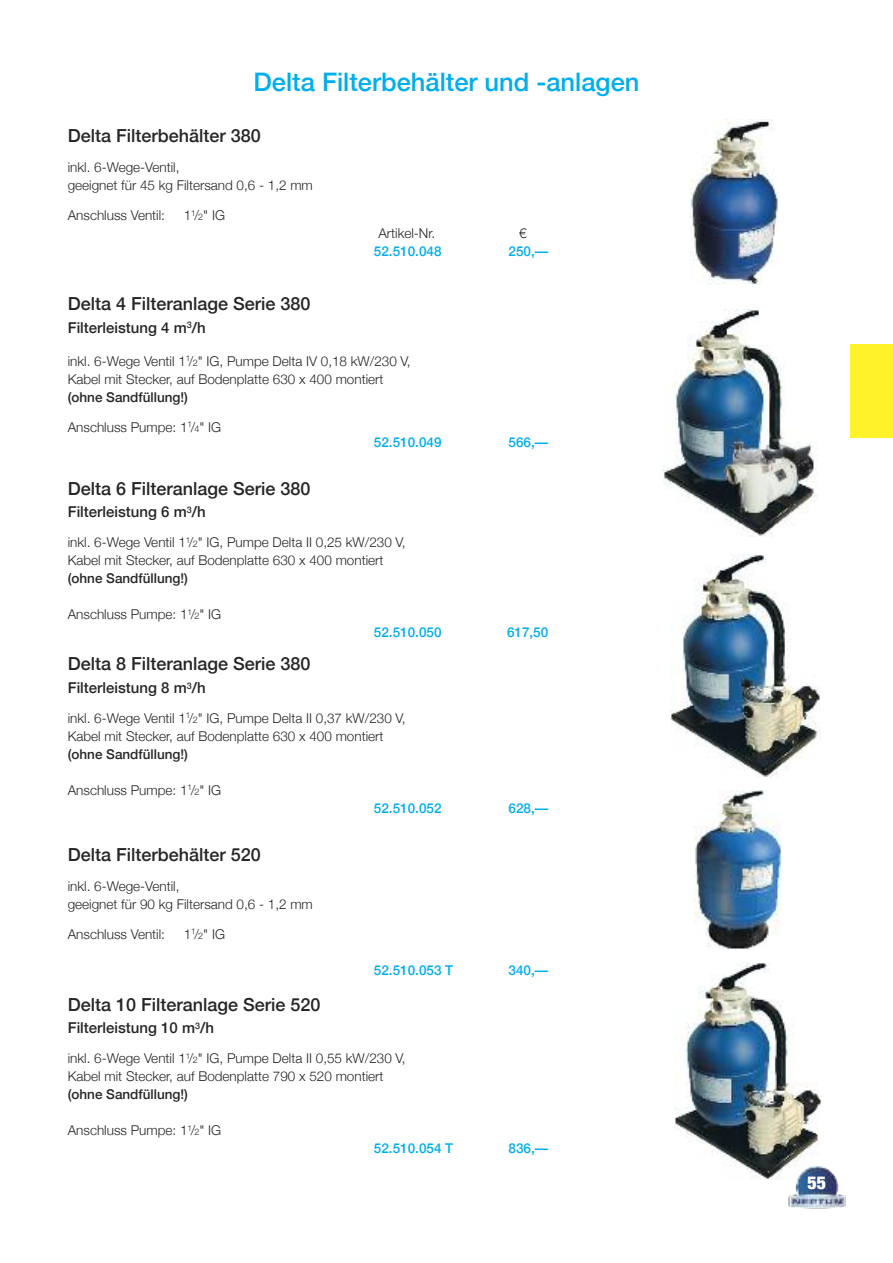
<style>
.page{position:relative;width:893px;height:1263px;background:#fff}
.page>*{position:absolute;margin:0;border:0;box-sizing:border-box;transform-origin:0 0}
.t1{font:500 25.5px "Helvetica Neue";color:#00aded}
.t2{font:500 18px "Helvetica Neue";color:#272627}
.t3{font:900 condensed 18px "Helvetica Neue";color:#fff}
.t4{font:500 15px "Helvetica Neue";color:#272627}
.t5{font:300 13.5px/18px "Helvetica Neue";color:#272627}
.t6{font:500 13.5px "Helvetica Neue";color:#00aded}
.t7{font:500 13.5px "Helvetica Neue";color:#272627}
.s1{font-size:9px}
</style>
<div class="page">
<div style="left:850px;top:344px;width:43px;height:94px;background:#fff12a"></div>
<img style="left:690px;top:119px;width:88px;height:165px">
<img style="left:695px;top:790px;width:86px;height:159px">
<img style="left:670px;top:554px;width:151px;height:223px">
<img style="left:675px;top:963px;width:146px;height:217px">
<img style="left:664px;top:309px;width:153px;height:227px">
<img style="left:815px;top:1166px;width:22px;height:15px">
<h1 class="t1" style="left:254px;top:66px;width:387px">Delta Filterbehälter und -anlagen</h1>
<h2 class="t2" style="left:68px;top:125px;width:195px">Delta Filterbehälter 380</h2>
<p class="t5" style="left:68px;top:158px;width:247px">inkl. 6-Wege-Ventil,<br>geeignet für 45 kg Filtersand 0,6 - 1,2 mm</p>
<p class="t5" style="left:68px;top:206px;width:99px">Anschluss Ventil:</p>
<p class="t5" style="left:184px;top:206px;width:43px">1<sup>1</sup>/<span class="s1">2</span>" IG</p>
<p class="t5" style="left:378px;top:224px;width:58px">Artikel-Nr.</p>
<p class="t5" style="left:519px;top:224px;width:9px">€</p>
<p class="t6" style="left:374px;top:243px;width:69px">52.510.048</p>
<p class="t6" style="left:508px;top:243px;width:41px">250,––</p>
<h2 class="t2" style="left:68px;top:293px;width:244px">Delta 4 Filteranlage Serie 380</h2>
<p class="t4" style="left:68px;top:318px;width:139px">Filterleistung 4 m<sup>3</sup>/h</p>
<p class="t5" style="left:68px;top:352px;width:344px">inkl. 6-Wege Ventil 1<sup>1</sup>/<span class="s1">2</span>" IG, Pumpe Delta IV 0,18 kW/230 V,<br>Kabel mit Stecker, auf Bodenplatte 630 x 400 montiert</p>
<p class="t7" style="left:68px;top:389px;width:122px">(ohne Sandfüllung!)</p>
<p class="t5" style="left:68px;top:418px;width:155px">Anschluss Pumpe: 1<sup>1</sup>/<span class="s1">4</span>" IG</p>
<p class="t6" style="left:374px;top:434px;width:69px">52.510.049</p>
<p class="t6" style="left:508px;top:434px;width:41px">566,––</p>
<h2 class="t2" style="left:68px;top:477px;width:244px">Delta 6 Filteranlage Serie 380</h2>
<p class="t4" style="left:68px;top:503px;width:139px">Filterleistung 6 m<sup>3</sup>/h</p>
<p class="t5" style="left:68px;top:533px;width:339px">inkl. 6-Wege Ventil 1<sup>1</sup>/<span class="s1">2</span>" IG, Pumpe Delta II 0,25 kW/230 V,<br>Kabel mit Stecker, auf Bodenplatte 630 x 400 montiert</p>
<p class="t7" style="left:68px;top:570px;width:122px">(ohne Sandfüllung!)</p>
<p class="t5" style="left:68px;top:605px;width:155px">Anschluss Pumpe: 1<sup>1</sup>/<span class="s1">2</span>" IG</p>
<p class="t6" style="left:374px;top:624px;width:69px">52.510.050</p>
<p class="t6" style="left:507px;top:624px;width:43px">617,50</p>
<h2 class="t2" style="left:68px;top:653px;width:244px">Delta 8 Filteranlage Serie 380</h2>
<p class="t4" style="left:68px;top:678px;width:139px">Filterleistung 8 m<sup>3</sup>/h</p>
<p class="t5" style="left:68px;top:709px;width:339px">inkl. 6-Wege Ventil 1<sup>1</sup>/<span class="s1">2</span>" IG, Pumpe Delta II 0,37 kW/230 V,<br>Kabel mit Stecker, auf Bodenplatte 630 x 400 montiert</p>
<p class="t7" style="left:68px;top:746px;width:122px">(ohne Sandfüllung!)</p>
<p class="t5" style="left:68px;top:781px;width:155px">Anschluss Pumpe: 1<sup>1</sup>/<span class="s1">2</span>" IG</p>
<p class="t6" style="left:374px;top:800px;width:69px">52.510.052</p>
<p class="t6" style="left:508px;top:800px;width:41px">628,––</p>
<h2 class="t2" style="left:68px;top:843px;width:195px">Delta Filterbehälter 520</h2>
<p class="t5" style="left:68px;top:877px;width:247px">inkl. 6-Wege-Ventil,<br>geeignet für 90 kg Filtersand 0,6 - 1,2 mm</p>
<p class="t5" style="left:68px;top:925px;width:99px">Anschluss Ventil:</p>
<p class="t5" style="left:184px;top:925px;width:43px">1<sup>1</sup>/<span class="s1">2</span>" IG</p>
<p class="t6" style="left:374px;top:962px;width:81px">52.510.053 T</p>
<p class="t6" style="left:508px;top:962px;width:41px">340,––</p>
<h2 class="t2" style="left:68px;top:993px;width:254px">Delta 10 Filteranlage Serie 520</h2>
<p class="t4" style="left:68px;top:1019px;width:148px">Filterleistung 10 m<sup>3</sup>/h</p>
<p class="t5" style="left:68px;top:1049px;width:339px">inkl. 6-Wege Ventil 1<sup>1</sup>/<span class="s1">2</span>" IG, Pumpe Delta II 0,55 kW/230 V,<br>Kabel mit Stecker, auf Bodenplatte 790 x 520 montiert</p>
<p class="t7" style="left:68px;top:1086px;width:122px">(ohne Sandfüllung!)</p>
<p class="t5" style="left:68px;top:1121px;width:155px">Anschluss Pumpe: 1<sup>1</sup>/<span class="s1">2</span>" IG</p>
<p class="t6" style="left:374px;top:1140px;width:81px">52.510.054 T</p>
<p class="t6" style="left:508px;top:1140px;width:41px">836,––</p>
<h2 class="t3" style="left:807px;top:1171px;width:20px">55</h2>
</div>
